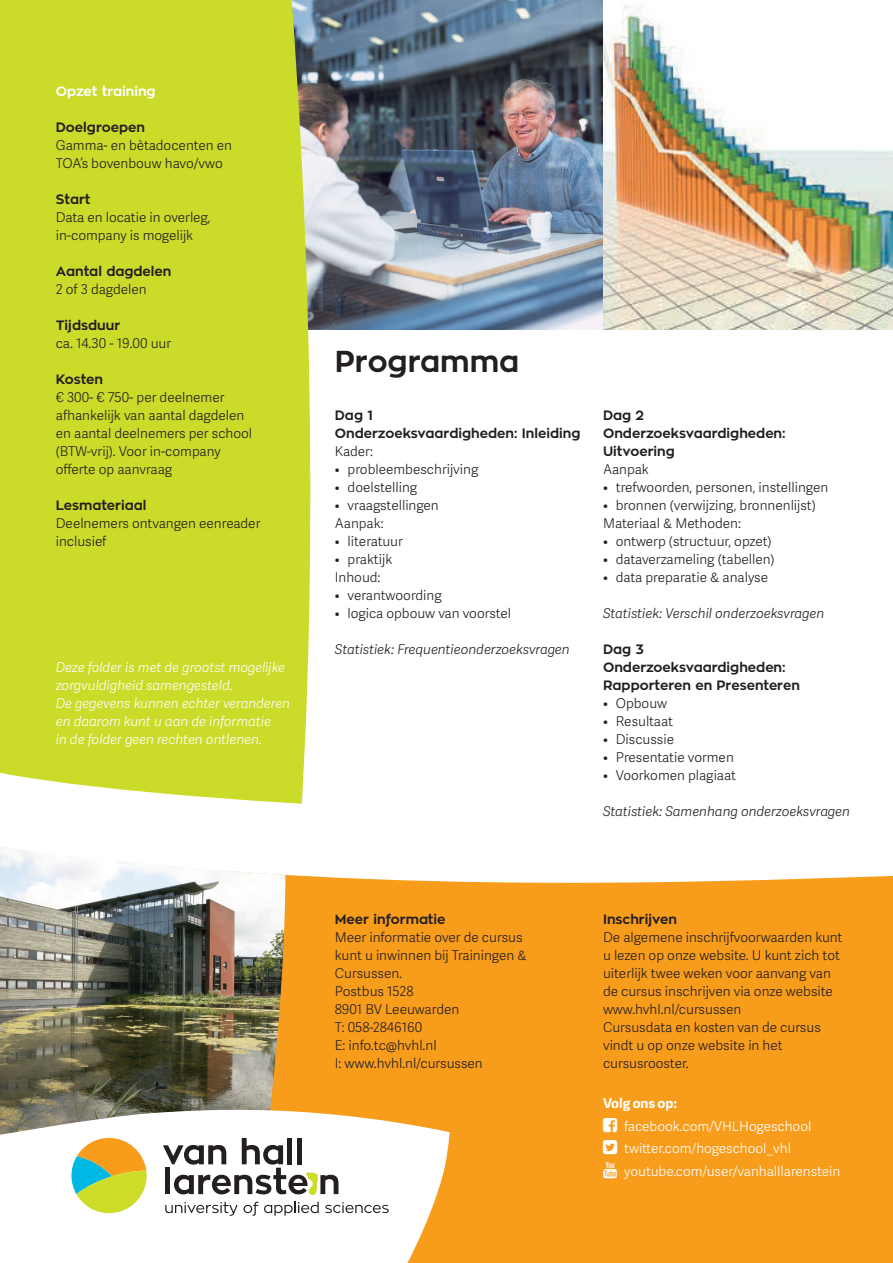
<style>
.page{position:relative;width:893px;height:1263px;background:#fff}
.page>*{position:absolute;margin:0;border:0;box-sizing:border-box;transform-origin:0 0}
.t1{font:700 30px "Zona Pro";color:#231f20}
.t2{font:300 13.5px/18px "Adelle Sans";color:#231f20}
.t3{font:700 13.5px/18px "Zona Pro";color:#231f20}
.t4{font:italic 300 13.5px/18px "Adelle Sans";color:#fff}
.t5{font:italic 300 13.5px "Adelle Sans";color:#231f20}
.t6{font:300 13.5px/22.5px "Adelle Sans";color:#fff}
.t7{font:700 13.5px "Zona Pro";color:#fff}
.t8{font:700 13.5px "Adelle Sans";color:#fff}
</style>
<div class="page">
<img style="left:327px;top:0;width:566px;height:330px">
<svg style="left:0;top:0;width:327px;height:804px;background:#cada38"></svg>
<div style="left:287px;top:875px;width:606px;height:388px;background:#f89c1c"></div>
<img style="left:0;top:848px;width:287px;height:262px">
<svg style="left:0;top:1110px;width:450px;height:153px"></svg>
<svg style="left:71px;top:1138px;width:76px;height:75px"></svg>
<svg style="left:165px;top:1202px;width:93px;height:14px"></svg>
<svg style="left:264px;top:1202px;width:55px;height:14px"></svg>
<svg style="left:325px;top:1202px;width:64px;height:11px"></svg>
<svg style="left:163px;top:1138px;width:175px;height:57px"></svg>
<svg style="left:603px;top:1118px;width:14px;height:14px"></svg>
<svg style="left:603px;top:1140px;width:14px;height:14px"></svg>
<svg style="left:603px;top:1161px;width:14px;height:17px"></svg>
<p class="t7" style="left:56px;top:82px;width:101px">Opzet training</p>
<p class="t3" style="left:56px;top:118px;width:91px">Doelgroepen</p>
<p class="t2" style="left:56px;top:135px;width:178px">Gamma- en bètadocenten en<br>TOA’s bovenbouw havo/vwo</p>
<p class="t3" style="left:56px;top:190px;width:36px">Start</p>
<p class="t2" style="left:56px;top:207px;width:156px">Data en locatie in overleg, in-company is mogelijk</p>
<p class="t3" style="left:56px;top:262px;width:117px">Aantal dagdelen</p>
<p class="t2" style="left:56px;top:279px;width:92px">2 of 3 dagdelen</p>
<p class="t3" style="left:56px;top:316px;width:66px">Tijdsduur</p>
<p class="t2" style="left:56px;top:333px;width:117px">ca. 14.30 - 19.00 uur</p>
<p class="t3" style="left:56px;top:370px;width:49px">Kosten</p>
<p class="t2" style="left:56px;top:387px;width:198px">€ 300- € 750- per deelnemer afhankelijk van aantal dagdelen en aantal deelnemers per school (BTW-vrij). Voor in-company offerte op aanvraag</p>
<p class="t3" style="left:56px;top:496px;width:92px">Lesmateriaal</p>
<p class="t2" style="left:56px;top:513px;width:206px">Deelnemers ontvangen eenreader inclusief</p>
<p class="t4" style="left:56px;top:657px;width:236px">Deze folder is met de grootst mogelijke zorgvuldigheid samengesteld.<br>De gegevens kunnen echter veranderen en daarom kunt u aan de informatie<br>in de folder geen rechten ontlenen.</p>
<h1 class="t1" style="left:335px;top:342px;width:186px">Programma</h1>
<p class="t3" style="left:335px;top:406px;width:247px">Dag 1<br>Onderzoeksvaardigheden: Inleiding</p>
<p class="t2" style="left:335px;top:441px;width:40px">Kader:</p>
<p class="t2" style="left:335px;top:459px;width:145px">• probleembeschrijving</p>
<p class="t2" style="left:335px;top:477px;width:84px">• doelstelling</p>
<p class="t2" style="left:335px;top:495px;width:105px">• vraagstellingen<br>Aanpak:</p>
<p class="t2" style="left:335px;top:531px;width:70px">• literatuur</p>
<p class="t2" style="left:335px;top:549px;width:59px">• praktijk<br>Inhoud:</p>
<p class="t2" style="left:335px;top:585px;width:108px">• verantwoording</p>
<p class="t2" style="left:335px;top:603px;width:178px">• logica opbouw van voorstel</p>
<p class="t5" style="left:335px;top:639px;width:236px">Statistiek: Frequentieonderzoeksvragen</p>
<p class="t3" style="left:603px;top:406px;width:184px">Dag 2<br>Onderzoeksvaardigheden:<br>Uitvoering</p>
<p class="t2" style="left:603px;top:459px;width:47px">Aanpak</p>
<p class="t2" style="left:603px;top:477px;width:227px">• trefwoorden, personen, instellingen</p>
<p class="t2" style="left:603px;top:495px;width:214px">• bronnen (verwijzing, bronnenlijst)<br>Materiaal &amp; Methoden:</p>
<p class="t2" style="left:603px;top:531px;width:170px">• ontwerp (structuur, opzet)</p>
<p class="t2" style="left:603px;top:549px;width:173px">• dataverzameling (tabellen)</p>
<p class="t2" style="left:603px;top:567px;width:167px">• data preparatie &amp; analyse</p>
<p class="t5" style="left:603px;top:603px;width:223px">Statistiek: Verschil onderzoeksvragen</p>
<p class="t3" style="left:603px;top:640px;width:198px">Dag 3<br>Onderzoeksvaardigheden:<br>Rapporteren en Presenteren</p>
<p class="t2" style="left:603px;top:693px;width:66px">• Opbouw</p>
<p class="t2" style="left:603px;top:711px;width:72px">• Resultaat</p>
<p class="t2" style="left:603px;top:729px;width:73px">• Discussie</p>
<p class="t2" style="left:603px;top:747px;width:132px">• Presentatie vormen</p>
<p class="t2" style="left:603px;top:765px;width:135px">• Voorkomen plagiaat</p>
<p class="t5" style="left:603px;top:801px;width:248px">Statistiek: Samenhang onderzoeksvragen</p>
<p class="t3" style="left:335px;top:910px;width:112px">Meer informatie</p>
<p class="t2" style="left:335px;top:927px;width:193px">Meer informatie over de cursus kunt u inwinnen bij Trainingen &amp;<br>Cursussen.<br>Postbus 1528<br>8901 BV Leeuwarden<br>T: 058-2846160<br>E: info.tc@hvhl.nl<br>I: www.hvhl.nl/cursussen</p>
<p class="t3" style="left:603px;top:910px;width:75px">Inschrijven</p>
<p class="t2" style="left:603px;top:927px;width:241px">De algemene inschrijfvoorwaarden kunt u lezen op onze website. U kunt zich tot uiterlijk twee weken voor aanvang van de cursus inschrijven via onze website www.hvhl.nl/cursussen<br>Cursusdata en kosten van de cursus vindt u op onze website in het cursusrooster.</p>
<p class="t8" style="left:603px;top:1093px;width:76px">Volg ons op:</p>
<p class="t6" style="left:624px;top:1114px;width:218px">facebook.com/VHLHogeschool twitter.com/hogeschool_vhl youtube.com/user/vanhalllarenstein</p>
</div>
